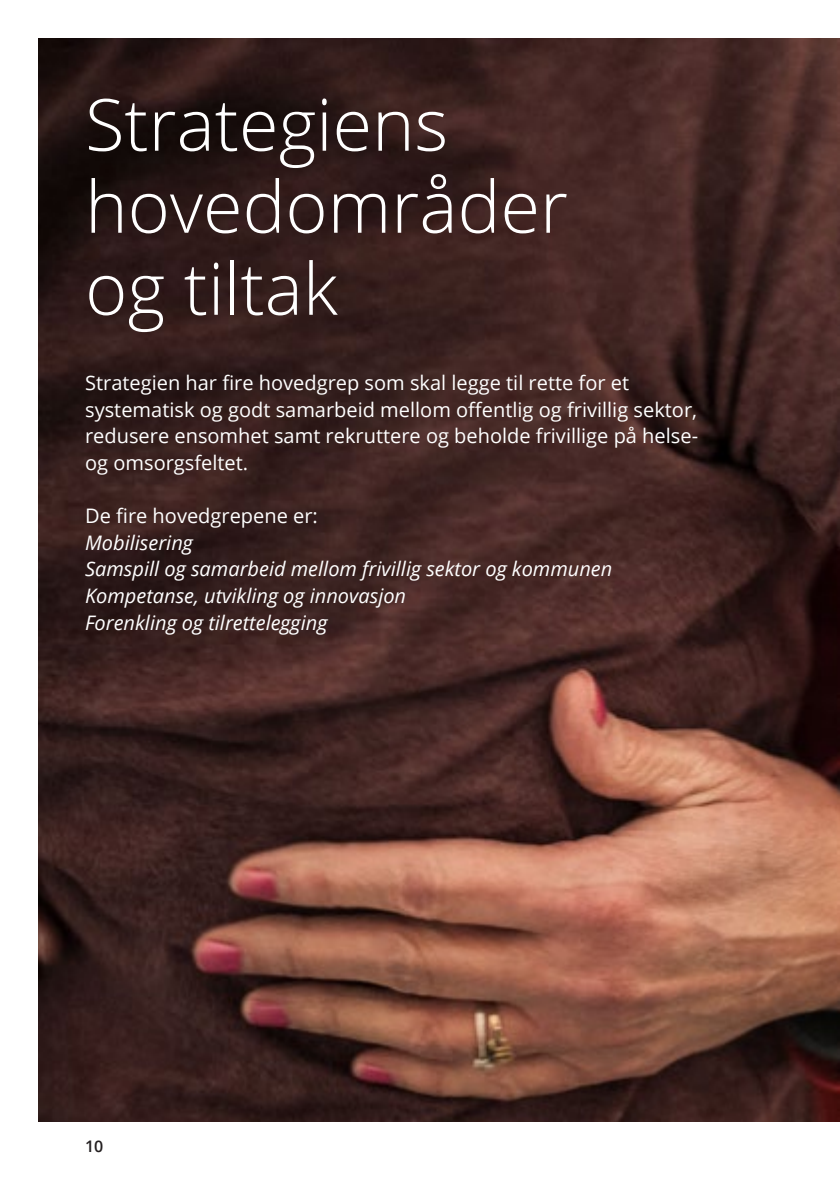
<style>
.page{position:relative;width:840px;height:1191px;background:#fff}
.page>*{position:absolute;margin:0;border:0;box-sizing:border-box;transform-origin:0 0}
.t1{font:300 72px/82px "Open Sans";color:#fff}
.t2{font:20px/26.6px "Open Sans";color:#fff}
.t3{font:italic 20px/26.6px "Open Sans";color:#fff}
.t4{font:600 16px "Open Sans";color:#231f20}
.s1{font-style:normal}
</style>
<div class="page">
<img style="left:39px;top:39px;width:800px;height:1083px">
<h2 class="t1" style="left:85px;top:82px;width:484px">Strategiens hovedområder og tiltak</h2>
<p class="t2" style="left:85px;top:369px;width:614px">Strategien har fire hovedgrep som skal legge til rette for et systematisk og godt samarbeid mellom offentlig og frivillig sektor, redusere ensomhet samt rekruttere og beholde frivillige på helse&shy;og omsorgsfeltet.</p>
<p class="t3" style="left:85px;top:502px;width:528px"><span class="s1">De fire hovedgrepene er:<br></span>Mobilisering<br>Samspill og samarbeid mellom frivillig sektor og kommunen Kompetanse, utvikling og innovasjon<br>Forenkling og tilrettelegging</p>
<p class="t4" style="left:85px;top:1135px;width:20px">10</p>
</div>
